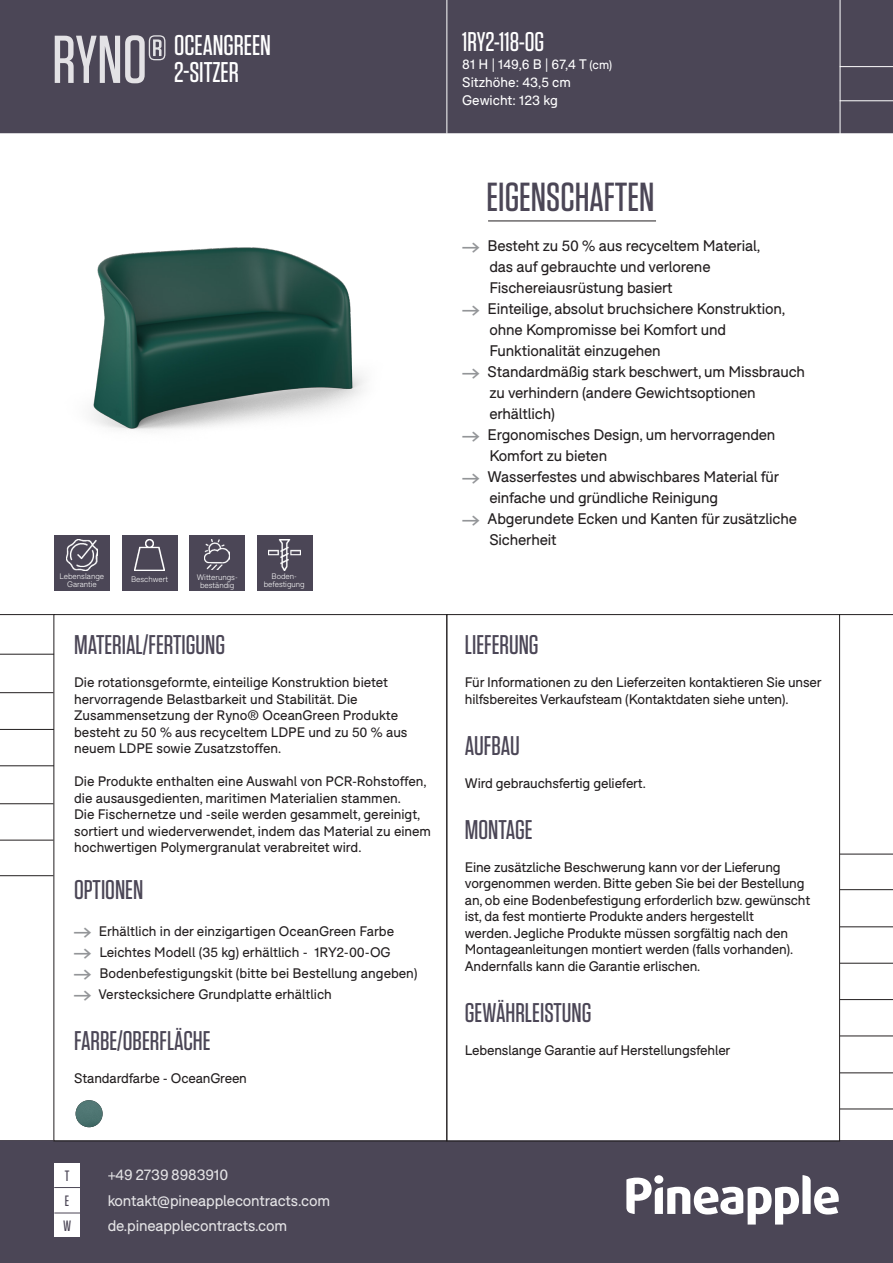
<style>
.page{position:relative;width:893px;height:1263px;background:#fff}
.page>*{position:absolute;margin:0;border:0;box-sizing:border-box;transform-origin:0 0}
.t1{font:500 67.5px "Tungsten";color:#fff}
.t2{font:500 40.5px "Tungsten";color:#4b4656}
.body_1_BLACK{font:500 28.5px "Tungsten";color:#fff}
.t3{font:500 27px "Tungsten";color:#4b4656}
.t4{font:500 27px "Tungsten";color:#fff}
.t5{font:15px/21px "F37 Bolton";letter-spacing:-.01em;color:#231f20}
.t6{font:15px "F37 Bolton";letter-spacing:-.01em;color:#fff}
.t7{font:500 15px "Tungsten";color:#4b4656}
.t8{font:13.5px/16.5px "F37 Bolton";letter-spacing:-.01em;color:#231f20}
.t9{font:13.5px "F37 Bolton";color:#fff}
.t10{font:300 7.8px/7.8px "F37 Bolton";color:#fff}
.s1{font-family:"Pinearrow";font-size:15px;color:#939598}
.s2{font-size:12px}
.s3{font-family:"Pinearrow";color:#939598}
</style>
<div class="page">
<div style="left:1px;top:1px;width:891px;height:131px;background:#4b4656"></div>
<div style="left:0;top:0;width:893px;height:133px;border:2px solid #4b4656"></div>
<div style="left:1px;top:1141px;width:891px;height:121px;background:#4b4656"></div>
<div style="left:0;top:1140px;width:893px;height:123px;border:2px solid #4b4656"></div>
<img style="left:92px;top:247px;width:273px;height:184px">
<svg style="left:626px;top:1175px;width:213px;height:49px"></svg>
<div style="left:654px;top:1175px;width:9px;height:9px;background:#fff;border-radius:50%"></div>
<div style="left:54px;top:1162px;width:26px;height:25px;background:#fff"></div>
<div style="left:54px;top:1187px;width:26px;height:25px;background:#fff"></div>
<svg style="left:54px;top:1187px;width:26px;height:1px"></svg>
<hr style="left:488px;top:221px;width:168px;height:1px;background:#231f20">
<hr style="left:840px;top:0;width:1px;height:135px;background:#fff">
<hr style="left:840px;top:66px;width:53px;height:1px;background:#fff">
<hr style="left:840px;top:100px;width:53px;height:1px;background:#fff">
<hr style="left:446px;top:0;width:1px;height:134px;background:#fff">
<div style="left:54px;top:1212px;width:26px;height:25px;background:#fff"></div>
<svg style="left:54px;top:1212px;width:26px;height:1px"></svg>
<hr style="left:840px;top:854px;width:53px;height:1px;background:#231f20">
<hr style="left:840px;top:999px;width:53px;height:1px;background:#231f20">
<hr style="left:840px;top:926px;width:53px;height:1px;background:#231f20">
<hr style="left:840px;top:1072px;width:53px;height:1px;background:#231f20">
<hr style="left:840px;top:1035px;width:53px;height:1px;background:#231f20">
<hr style="left:840px;top:963px;width:53px;height:1px;background:#231f20">
<hr style="left:840px;top:1108px;width:53px;height:1px;background:#231f20">
<hr style="left:840px;top:889px;width:53px;height:1px;background:#231f20">
<hr style="left:840px;top:614px;width:53px;height:1px;background:#231f20">
<hr style="left:0;top:840px;width:53px;height:1px;background:#231f20">
<hr style="left:0;top:692px;width:53px;height:1px;background:#231f20">
<hr style="left:0;top:765px;width:54px;height:1px;background:#231f20">
<hr style="left:0;top:729px;width:54px;height:1px;background:#231f20">
<hr style="left:0;top:803px;width:53px;height:1px;background:#231f20">
<hr style="left:0;top:875px;width:53px;height:1px;background:#231f20">
<img style="left:76px;top:1100px;width:27px;height:27px;border-radius:14px">
<hr style="left:0;top:614px;width:54px;height:1px;background:#231f20">
<hr style="left:0;top:654px;width:54px;height:1px;background:#231f20">
<div style="left:122px;top:535px;width:55px;height:56px;background:#4b4656"></div>
<img style="left:134px;top:539px;width:31px;height:32px">
<div style="left:54px;top:535px;width:56px;height:56px;background:#4b4656"></div>
<img style="left:66px;top:539px;width:32px;height:31px">
<div style="left:189px;top:535px;width:56px;height:56px;background:#4b4656"></div>
<div style="left:257px;top:535px;width:56px;height:56px;background:#4b4656"></div>
<img style="left:205px;top:539px;width:25px;height:31px">
<img style="left:268px;top:540px;width:32px;height:30px">
<h1 class="t1" style="left:52px;top:24px;width:116px">RYNO®</h1>
<p class="body_1_BLACK" style="left:174px;top:30px;width:98px">OCEANGREEN</p>
<p class="body_1_BLACK" style="left:174px;top:57px;width:66px">2-SITZER</p>
<p class="t10" style="left:60px;top:573px;width:46px">Lebenslange</p>
<p class="t10" style="left:67px;top:581px;width:31px">Garantie</p>
<p class="t10" style="left:131px;top:576px;width:38px">Beschwert</p>
<p class="t10" style="left:201px;top:573px;width:33px;text-align:center">Fire<br>r tardant</p>
<p class="t10" style="left:197px;top:573px;width:42px">Witterungs-</p>
<p class="t10" style="left:200px;top:581px;width:36px">beständig</p>
<p class="t10" style="left:272px;top:572px;width:27px">Boden-</p>
<p class="t10" style="left:264px;top:580px;width:43px">befestigung</p>
<p class="t10" style="left:275px;top:573px;width:21px">100%<br>LDPE</p>
<p class="t3" style="left:74px;top:631px;width:152px">MATERIAL/FERTIGUNG</p>
<p class="t8" style="left:74px;top:674px;width:335px">Die rotationsgeformte, einteilige Konstruktion bietet hervorragende Belastbarkeit und Stabilität. Die Zusammensetzung der Ryno® OceanGreen Produkte besteht zu 50 % aus recyceltem LDPE und zu 50 % aus neuem LDPE sowie Zusatzstoffen.</p>
<p class="t8" style="left:74px;top:773px;width:358px">Die Produkte enthalten eine Auswahl von PCR-Rohstoffen, die ausausgedienten, maritimen Materialien stammen.<br>Die Fischernetze und -seile werden gesammelt, gereinigt, sortiert und wiederverwendet, indem das Material zu einem hochwertigen Polymergranulat verabreitet wird.</p>
<p class="t3" style="left:74px;top:875px;width:71px">OPTIONEN</p>
<p class="t8" style="left:74px;top:923px;width:322px"><span class="s1">A</span> Erhältlich in der einzigartigen OceanGreen Farbe</p>
<p class="t8" style="left:74px;top:944px;width:318px"><span class="s1">A</span> Leichtes Modell (35 kg) erhältlich - 1RY2-00-OG</p>
<p class="t8" style="left:74px;top:965px;width:345px"><span class="s1">A</span> Bodenbefestigungskit (bitte bei Bestellung angeben)</p>
<p class="t8" style="left:74px;top:986px;width:259px"><span class="s1">A</span> Verstecksichere Grundplatte erhältlich</p>
<p class="t3" style="left:74px;top:1027px;width:138px">FARBE/OBERFLÄCHE</p>
<p class="t8" style="left:74px;top:1070px;width:174px">Standardfarbe - OceanGreen</p>
<p class="t4" style="left:462px;top:27px;width:84px">1RY2-118-OG</p>
<p class="t9" style="left:462px;top:56px;width:151px">81 H | 149,6 B | 67,4 T <span class="s2">(cm)</span></p>
<p class="t9" style="left:462px;top:74px;width:110px">Sitzhöhe: 43,5 cm</p>
<p class="t9" style="left:462px;top:92px;width:97px">Gewicht: 123 kg</p>
<p class="t2" style="left:487px;top:175px;width:169px">EIGENSCHAFTEN</p>
<p class="t5" style="left:489px;top:235px;width:272px;text-indent:-27px"><span class="s3">A</span> Besteht zu 50 % aus recyceltem Material, das auf gebrauchte und verlorene<br>Fischereiausrüstung basiert</p>
<p class="t5" style="left:489px;top:298px;width:298px;text-indent:-27px"><span class="s3">A</span> Einteilige, absolut bruchsichere Konstruktion, ohne Kompromisse bei Komfort und<br>Funktionalität einzugehen</p>
<p class="t5" style="left:489px;top:361px;width:317px;text-indent:-27px"><span class="s3">A</span> Standardmäßig stark beschwert, um Missbrauch zu verhindern (andere Gewichtsoptionen erhältlich)</p>
<p class="t5" style="left:489px;top:424px;width:288px;text-indent:-27px"><span class="s3">A</span> Ergonomisches Design, um hervorragenden<br>Komfort zu bieten</p>
<p class="t5" style="left:489px;top:466px;width:291px;text-indent:-27px"><span class="s3">A</span> Wasserfestes und abwischbares Material für einfache und gründliche Reinigung</p>
<p class="t5" style="left:489px;top:508px;width:309px;text-indent:-27px"><span class="s3">A</span> Abgerundete Ecken und Kanten für zusätzliche<br>Sicherheit</p>
<p class="t3" style="left:465px;top:631px;width:75px">LIEFERUNG</p>
<p class="t8" style="left:465px;top:674px;width:358px">Für Informationen zu den Lieferzeiten kontaktieren Sie unser hilfsbereites Verkaufsteam (Kontaktdaten siehe unten).</p>
<p class="t3" style="left:465px;top:731px;width:56px">AUFBAU</p>
<p class="t8" style="left:465px;top:775px;width:182px">Wird gebrauchsfertig geliefert.</p>
<p class="t3" style="left:465px;top:815px;width:69px">MONTAGE</p>
<p class="t8" style="left:465px;top:859px;width:347px">Eine zusätzliche Beschwerung kann vor der Lieferung vorgenommen werden. Bitte geben Sie bei der Bestellung an, ob eine Bodenbefestigung erforderlich bzw. gewünscht ist, da fest montierte Produkte anders hergestellt<br>werden. Jegliche Produkte müssen sorgfältig nach den Montageanleitungen montiert werden (falls vorhanden).<br>Andernfalls kann die Garantie erlischen.</p>
<p class="t3" style="left:465px;top:998px;width:128px">GEWÄHRLEISTUNG</p>
<p class="t8" style="left:465px;top:1042px;width:267px">Lebenslange Garantie auf Herstellungsfehler</p>
<p class="t7" style="left:65px;top:1168px;width:6px">T</p>
<p class="t6" style="left:107px;top:1166px;width:122px">+49 2739 8983910</p>
<p class="t7" style="left:65px;top:1193px;width:6px">E</p>
<p class="t6" style="left:107px;top:1191px;width:224px">kontakt@pineapplecontracts.com</p>
<p class="t7" style="left:63px;top:1218px;width:10px">W</p>
<p class="t6" style="left:107px;top:1217px;width:181px">de.pineapplecontracts.com</p>
</div>
